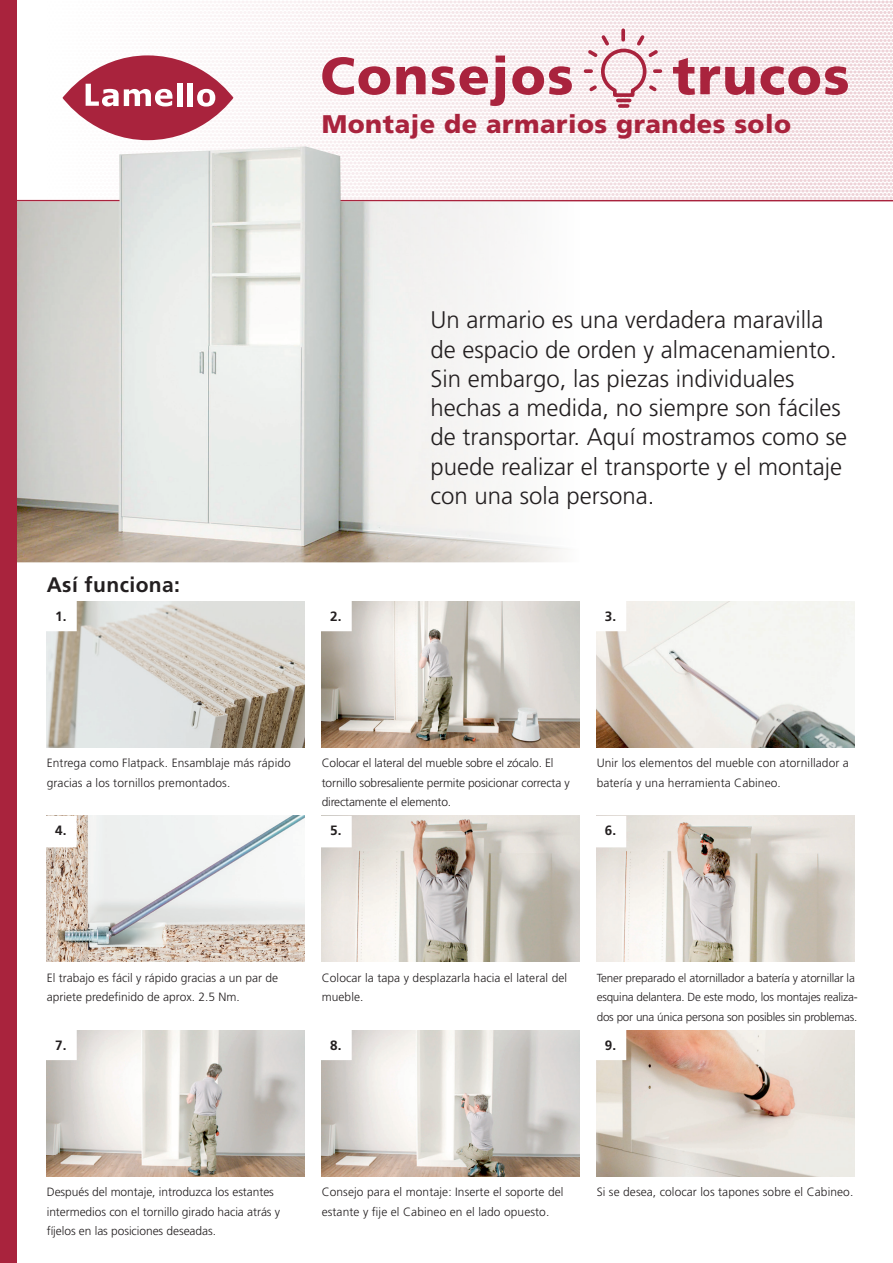
<style>
.page{position:relative;width:893px;height:1263px;background:#fff}
.page>*{position:absolute;margin:0;border:0;box-sizing:border-box;transform-origin:0 0}
.t1{font:900 52.5px "Frutiger LT Pro";letter-spacing:.03em;color:#a9233d}
.t2{font:900 25.5px "Frutiger LT Pro";letter-spacing:.02em;color:#a9233d}
.t3{font:300 24px/29.2px "Frutiger LT Pro";color:#231f20}
.t4{font:700 21px "Frutiger LT Pro";letter-spacing:.02em;color:#231f20}
.t5{font:700 13.5px "Frutiger LT Pro";color:#231f20}
.t6{font:300 12px/19.5px "Frutiger LT Pro";letter-spacing:.005em;color:#231f20}
.t7{font:300 12px/19.5px "Frutiger LT Pro";letter-spacing:-.015em;color:#231f20}
.t8{font:300 11.7px/19.5px "Frutiger LT Pro";letter-spacing:-.02em;color:#231f20}
</style>
<div class="page">
<hr style="left:0;top:200px;width:893px;height:1px;background:#a9233d">
<img style="left:47px;top:601px;width:258px;height:147px">
<img style="left:597px;top:601px;width:258px;height:147px">
<img style="left:322px;top:601px;width:258px;height:146px">
<img style="left:47px;top:816px;width:258px;height:146px">
<img style="left:322px;top:816px;width:258px;height:146px">
<svg style="left:62px;top:0;width:831px;height:200px"></svg>
<img style="left:597px;top:816px;width:258px;height:146px">
<img style="left:47px;top:1030px;width:258px;height:146px">
<img style="left:597px;top:1030px;width:258px;height:146px">
<img style="left:322px;top:1030px;width:258px;height:146px">
<div style="left:47px;top:1030px;width:28px;height:28px;background:#fff"></div>
<div style="left:322px;top:1030px;width:28px;height:28px;background:#fff"></div>
<div style="left:596px;top:1030px;width:29px;height:28px;background:#fff"></div>
<div style="left:47px;top:817px;width:28px;height:29px;background:#fff"></div>
<div style="left:322px;top:817px;width:28px;height:29px;background:#fff"></div>
<div style="left:596px;top:817px;width:29px;height:29px;background:#fff"></div>
<div style="left:47px;top:601px;width:28px;height:29px;background:#fff"></div>
<div style="left:322px;top:601px;width:28px;height:29px;background:#fff"></div>
<div style="left:596px;top:601px;width:29px;height:29px;background:#fff"></div>
<img style="left:17px;top:146px;width:563px;height:416px">
<div style="left:0;top:0;width:17px;height:1263px;background:#a9233d"></div>
<svg style="left:63px;top:55px;width:170px;height:85px;background:#b5445a"></svg>
<div style="left:177px;top:83px;width:6px;height:23px;background:#fff"></div>
<div style="left:188px;top:83px;width:5px;height:23px;background:#fff"></div>
<svg style="left:197px;top:89px;width:18px;height:18px"></svg>
<svg style="left:86px;top:84px;width:86px;height:22px"></svg>
<svg style="left:585px;top:32px;width:76px;height:76px"></svg>
<h1 class="t1" style="left:320px;top:44px;width:255px">Consejos</h1>
<h1 class="t1" style="left:672px;top:44px;width:179px">trucos</h1>
<h2 class="t2" style="left:322px;top:109px;width:471px">Montaje de armarios grandes solo</h2>
<h3 class="t4" style="left:47px;top:572px;width:135px">Así funciona:</h3>
<p class="t3" style="left:430px;top:306px;width:418px">Un armario es una verdadera maravilla de espacio de orden y almacenamiento.<br>Sin embargo, las piezas individuales hechas a medida, no siempre son fáciles de transportar. Aquí mostramos como se puede realizar el transporte y el montaje con una sola persona.</p>
<p class="t5" style="left:55px;top:608px;width:13px">1.</p>
<p class="t5" style="left:330px;top:608px;width:13px">2.</p>
<p class="t5" style="left:605px;top:608px;width:13px">3.</p>
<p class="t7" style="left:322px;top:753px;width:249px">Colocar el lateral del mueble sobre el zócalo. El tornillo sobresaliente permite posicionar correcta y directamente el elemento.</p>
<p class="t6" style="left:47px;top:753px;width:246px">Entrega como Flatpack. Ensamblaje más rápido gracias a los tornillos premontados.</p>
<p class="t6" style="left:597px;top:753px;width:254px">Unir los elementos del mueble con atornillador a batería y una herramienta Cabineo.</p>
<p class="t5" style="left:55px;top:823px;width:13px">4.</p>
<p class="t5" style="left:330px;top:823px;width:13px">5.</p>
<p class="t5" style="left:605px;top:823px;width:13px">6.</p>
<p class="t6" style="left:47px;top:968px;width:233px">El trabajo es fácil y rápido gracias a un par de apriete predefinido de aprox. 2.5 Nm.</p>
<p class="t6" style="left:322px;top:968px;width:247px">Colocar la tapa y desplazarla hacia el lateral del mueble.</p>
<p class="t8" style="left:597px;top:968px;width:263px">Tener preparado el atornillador a batería y atornillar la esquina delantera. De este modo, los montajes realiza&shy;dos por una única persona son posibles sin problemas.</p>
<p class="t5" style="left:55px;top:1037px;width:13px">7.</p>
<p class="t5" style="left:330px;top:1037px;width:13px">8.</p>
<p class="t5" style="left:605px;top:1037px;width:13px">9.</p>
<p class="t6" style="left:47px;top:1182px;width:229px">Después del montaje, introduzca los estantes</p>
<p class="t6" style="left:597px;top:1182px;width:258px">Si se desea, colocar los tapones sobre el Cabineo.</p>
<p class="t6" style="left:47px;top:1202px;width:235px">intermedios con el tornillo girado hacia atrás y fíjelos en las posiciones deseadas.</p>
<p class="t6" style="left:322px;top:1182px;width:243px">Consejo para el montaje: Inserte el soporte del estante y fije el Cabineo en el lado opuesto.</p>
</div>
